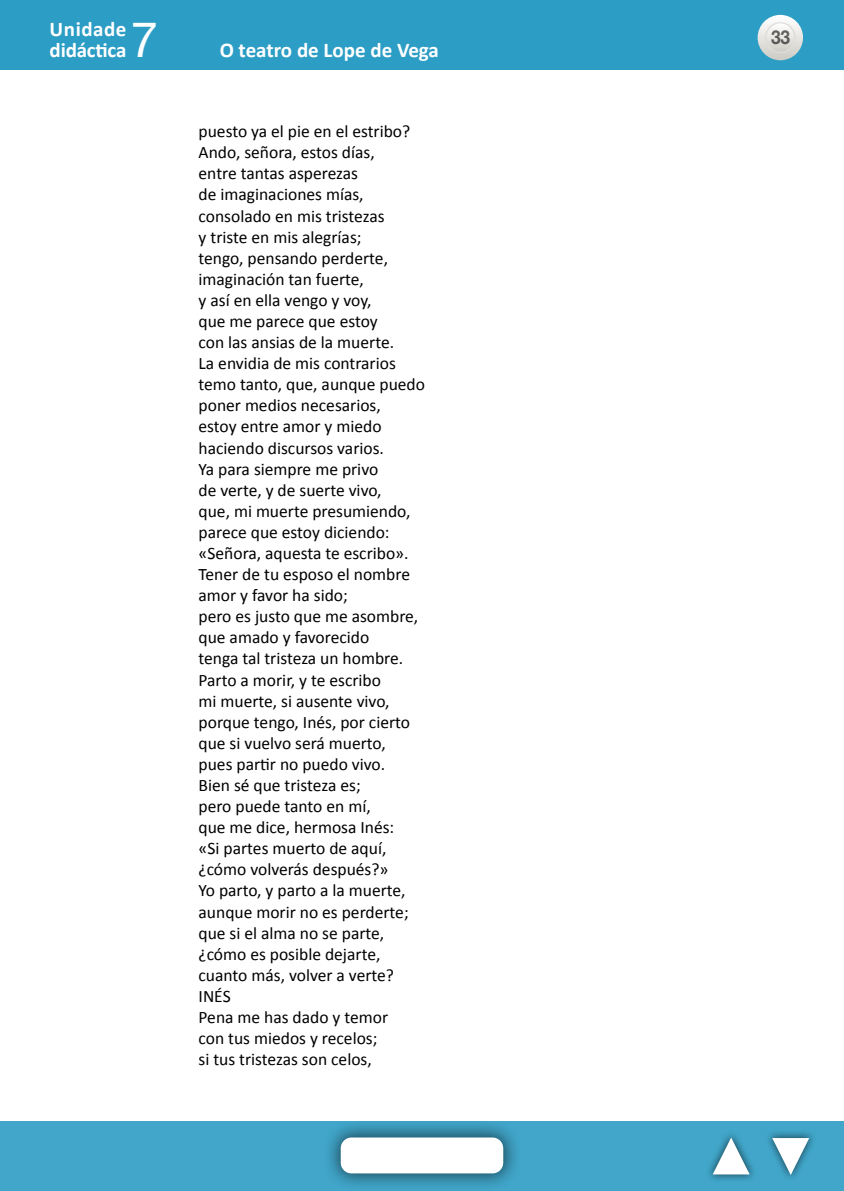
<style>
.page{position:relative;width:844px;height:1191px;background:#fff}
.page>*{position:absolute;margin:0;border:0;box-sizing:border-box;transform-origin:0 0}
.t1{font:49px "Helvetica Neue LT Std";color:#fff}
.t2{font:700 21px/21px "Calibri";color:#fff}
.t3{font:700 19.25px "Helvetica Neue LT Std";color:#000;scale:.9 1}
.TXTO_-_______SANGR{font:17.5px "Calibri";color:#000}
</style>
<div class="page">
<div style="left:0;top:1121px;width:843px;height:70px;background:#41a6ca"></div>
<div style="left:322px;top:1119px;width:199px;height:72px;background:#000;opacity:.6"></div>
<div style="left:340px;top:1137px;width:163px;height:36px;background:#fff;border-radius:11px"></div>
<div style="left:704px;top:1130px;width:53px;height:53px;background:#000;opacity:.6"></div>
<svg style="left:711px;top:1137px;width:39px;height:38px"></svg>
<div style="left:764px;top:1129px;width:52px;height:53px;background:#000;opacity:.6"></div>
<svg style="left:770px;top:1137px;width:40px;height:38px"></svg>
<div style="left:0;top:0;width:843px;height:69px;background:#2c9dc4"></div>
<svg style="left:757px;top:15px;width:45px;height:45px"></svg>
<svg style="left:765px;top:23px;width:29px;height:29px"></svg>
<div style="left:764px;top:22px;width:31px;height:31px;border:1px solid #dfdeda;border-radius:50%"></div>
<p class="t2" style="left:50px;top:19px;width:78px">Unidade didáctica</p>
<h1 class="t1" style="left:131px;top:11px;width:29px">7</h1>
<p class="t2" style="left:220px;top:40px;width:221px">O teatro de Lope de Vega</p>
<p class="TXTO_-_______SANGR" style="left:198px;top:120px;width:213px">puesto ya el pie en el estribo?</p>
<p class="TXTO_-_______SANGR" style="left:198px;top:141px;width:178px">Ando, señora, estos días,</p>
<p class="TXTO_-_______SANGR" style="left:198px;top:162px;width:161px">entre tantas asperezas</p>
<p class="TXTO_-_______SANGR" style="left:198px;top:184px;width:166px">de imaginaciones mías,</p>
<p class="TXTO_-_______SANGR" style="left:198px;top:205px;width:187px">consolado en mis tristezas</p>
<p class="TXTO_-_______SANGR" style="left:198px;top:226px;width:164px">y triste en mis alegrías;</p>
<p class="TXTO_-_______SANGR" style="left:198px;top:247px;width:191px">tengo, pensando perderte,</p>
<p class="TXTO_-_______SANGR" style="left:198px;top:268px;width:167px">imaginación tan fuerte,</p>
<p class="TXTO_-_______SANGR" style="left:198px;top:289px;width:174px">y así en ella vengo y voy,</p>
<p class="TXTO_-_______SANGR" style="left:198px;top:310px;width:181px">que me parece que estoy</p>
<p class="TXTO_-_______SANGR" style="left:198px;top:331px;width:197px">con las ansias de la muerte.</p>
<p class="TXTO_-_______SANGR" style="left:198px;top:352px;width:199px">La envidia de mis contrarios</p>
<p class="TXTO_-_______SANGR" style="left:198px;top:373px;width:228px">temo tanto, que, aunque puedo</p>
<p class="TXTO_-_______SANGR" style="left:198px;top:394px;width:184px">poner medios necesarios,</p>
<p class="TXTO_-_______SANGR" style="left:198px;top:415px;width:184px">estoy entre amor y miedo</p>
<p class="TXTO_-_______SANGR" style="left:198px;top:437px;width:187px">haciendo discursos varios.</p>
<p class="TXTO_-_______SANGR" style="left:198px;top:458px;width:181px">Ya para siempre me privo</p>
<p class="TXTO_-_______SANGR" style="left:198px;top:479px;width:184px">de verte, y de suerte vivo,</p>
<p class="TXTO_-_______SANGR" style="left:198px;top:500px;width:213px">que, mi muerte presumiendo,</p>
<p class="TXTO_-_______SANGR" style="left:198px;top:521px;width:192px">parece que estoy diciendo:</p>
<p class="TXTO_-_______SANGR" style="left:198px;top:542px;width:211px">«Señora, aquesta te escribo».</p>
<p class="TXTO_-_______SANGR" style="left:198px;top:563px;width:213px">Tener de tu esposo el nombre</p>
<p class="TXTO_-_______SANGR" style="left:198px;top:584px;width:151px">amor y favor ha sido;</p>
<p class="TXTO_-_______SANGR" style="left:198px;top:605px;width:221px">pero es justo que me asombre,</p>
<p class="TXTO_-_______SANGR" style="left:198px;top:626px;width:172px">que amado y favorecido</p>
<p class="TXTO_-_______SANGR" style="left:198px;top:647px;width:206px">tenga tal tristeza un hombre.</p>
<p class="TXTO_-_______SANGR" style="left:198px;top:668px;width:184px">Parto a morir, y te escribo</p>
<p class="TXTO_-_______SANGR" style="left:198px;top:690px;width:192px">mi muerte, si ausente vivo,</p>
<p class="TXTO_-_______SANGR" style="left:198px;top:711px;width:213px">porque tengo, Inés, por cierto</p>
<p class="TXTO_-_______SANGR" style="left:198px;top:732px;width:189px">que si vuelvo será muerto,</p>
<p class="TXTO_-_______SANGR" style="left:198px;top:753px;width:188px">pues partir no puedo vivo.</p>
<p class="TXTO_-_______SANGR" style="left:198px;top:774px;width:163px">Bien sé que tristeza es;</p>
<p class="TXTO_-_______SANGR" style="left:198px;top:795px;width:174px">pero puede tanto en mí,</p>
<p class="TXTO_-_______SANGR" style="left:198px;top:816px;width:197px">que me dice, hermosa Inés:</p>
<p class="TXTO_-_______SANGR" style="left:198px;top:837px;width:189px">«Si partes muerto de aquí,</p>
<p class="TXTO_-_______SANGR" style="left:198px;top:858px;width:191px">¿cómo volverás después?»</p>
<p class="TXTO_-_______SANGR" style="left:198px;top:879px;width:208px">Yo parto, y parto a la muerte,</p>
<p class="TXTO_-_______SANGR" style="left:198px;top:900px;width:211px">aunque morir no es perderte;</p>
<p class="TXTO_-_______SANGR" style="left:198px;top:921px;width:187px">que si el alma no se parte,</p>
<p class="TXTO_-_______SANGR" style="left:198px;top:942px;width:183px">¿cómo es posible dejarte,</p>
<p class="TXTO_-_______SANGR" style="left:198px;top:964px;width:197px">cuanto más, volver a verte?</p>
<p class="TXTO_-_______SANGR" style="left:198px;top:985px;width:34px">INÉS</p>
<p class="TXTO_-_______SANGR" style="left:198px;top:1006px;width:191px">Pena me has dado y temor</p>
<p class="TXTO_-_______SANGR" style="left:198px;top:1027px;width:180px">con tus miedos y recelos;</p>
<p class="TXTO_-_______SANGR" style="left:198px;top:1048px;width:175px">si tus tristezas son celos,</p>
<p class="t3" style="left:770px;top:26px;width:23px">33</p>
</div>
